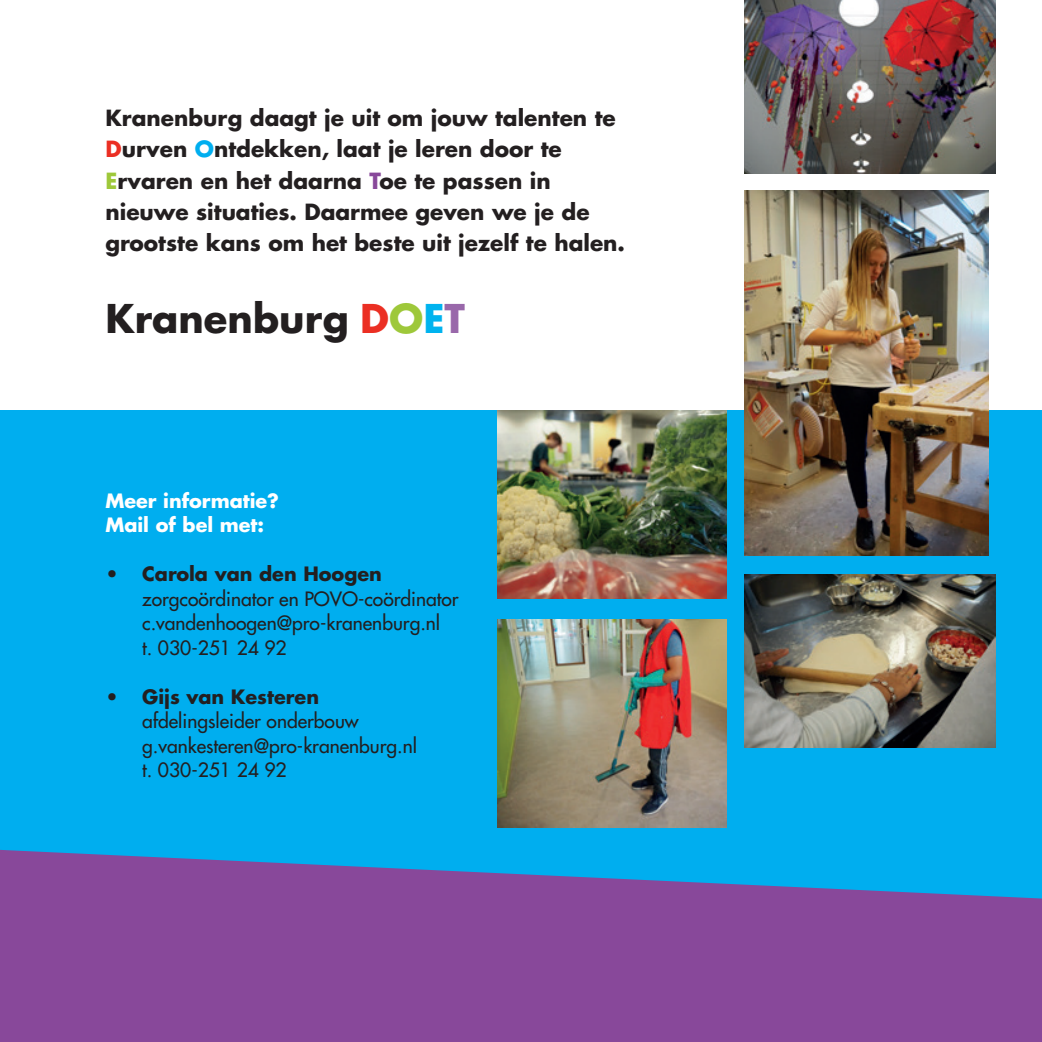
<style>
.page{position:relative;width:1042px;height:1042px;background:#fff}
.page>*{position:absolute;margin:0;border:0;box-sizing:border-box;transform-origin:0 0}
.t1{font:700 38.5px "Futura";color:#231f20}
.t2{font:700 21.7px/31.3px "Futura";color:#231f20}
.t3{font:19.25px/24.5px "Futura";color:#231f20}
.t4{font:700 19.25px "Futura";color:#231f20}
.t5{font:700 19.25px/24.5px "Futura";color:#fff}
.s1{color:#eb2f23}
.s2{color:#00aeef}
.s3{color:#9ec83a}
.s4{color:#88489a}
.s5{color:#00b3ef}
.s6{color:#9968aa}
</style>
<div class="page">
<div style="left:0;top:410px;width:1042px;height:569px;background:#00aeef"></div>
<img style="left:744px;top:574px;width:252px;height:174px">
<img style="left:744px;top:0;width:252px;height:174px">
<img style="left:497px;top:619px;width:230px;height:208px">
<hr style="left:1041px;top:410px;width:1px;height:301px;background:#9ec83a">
<img style="left:497px;top:410px;width:230px;height:188px">
<img style="left:744px;top:191px;width:245px;height:365px">
<svg style="left:0;top:850px;width:1042px;height:192px;background:#7654a4"></svg>
<p class="t2" style="left:105px;top:102px;width:521px">Kranenburg daagt je uit om jouw talenten te <span class="s1">D</span>urven <span class="s2">O</span>ntdekken, laat je leren door te <span class="s3">E</span>rvaren en het daarna <span class="s4">T</span>oe te passen in nieuwe situaties. Daarmee geven we je de grootste kans om het beste uit jezelf te halen.</p>
<h1 class="t1" style="left:105px;top:292px;width:361px">Kranenburg <span class="s1">D</span><span class="s3">O</span><span class="s5">E</span><span class="s6">T</span></h1>
<p class="t5" style="left:105px;top:487px;width:175px">Meer informatie?<br>Mail of bel met:</p>
<p class="t4" style="left:105px;top:560px;width:278px">• Carola van den Hoogen</p>
<p class="t3" style="left:142px;top:586px;width:318px">zorgcoördinator en POVO-coördinator c.vandenhoogen@pro-kranenburg.nl<br>t. 030-251 24 92</p>
<p class="t4" style="left:105px;top:683px;width:215px">• Gijs van Kesteren</p>
<p class="t3" style="left:142px;top:708px;width:276px">afdelingsleider onderbouw g.vankesteren@pro-kranenburg.nl t. 030-251 24 92</p>
</div>
